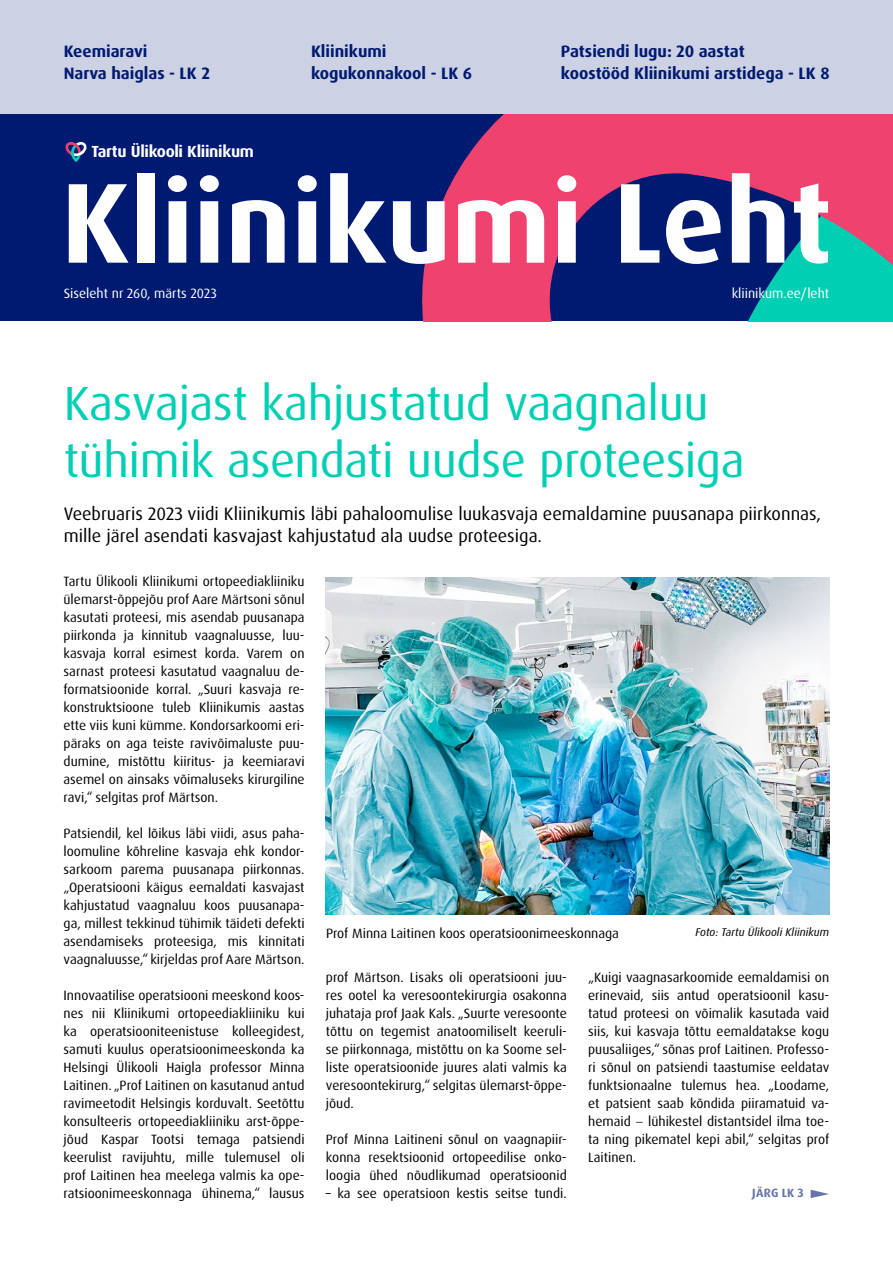
<style>
.page{position:relative;width:893px;height:1263px;background:#fff}
.page>*{position:absolute;margin:0;border:0;box-sizing:border-box;transform-origin:0 0}
.t1{font:700 114px "Dax Pro";color:#fff}
.t2{font:48px/57px "Dax Pro";letter-spacing:-.01em;color:#00cfb4}
.t3{font:18px/21.6px "Dax Pro";color:#000}
.t4{font:700 16.5px/22.5px "Dax Pro";color:#001a72}
.t5{font:700 16.05px "Dax Pro";letter-spacing:-.02em;color:#fff}
.t6{font:13.5px/18px "Dax Pro";color:#000;text-align:justify}
.t7{font:13.5px "Dax Pro";color:#fff}
.t8{font:700 12px "Dax Pro";letter-spacing:.015em;color:#6676aa}
.t9{font:italic 11.25px "Dax Pro";color:#000}
.s1{font-family:"Meta Serif OT"}
</style>
<div class="page">
<div style="left:0;top:0;width:893px;height:115px;background:#ccd1e3"></div>
<div style="left:0;top:115px;width:893px;height:206px;background:#001a72"></div>
<svg style="left:422px;top:115px;width:214px;height:206px;fill:#ef426f"></svg>
<svg style="left:636px;top:115px;width:257px;height:206px"></svg>
<svg style="left:65px;top:142px;width:22px;height:20px"></svg>
<svg style="left:811px;top:1190px;width:18px;height:8px"></svg>
<img style="left:326px;top:577px;width:503px;height:337px">
<p class="t4" style="left:64px;top:40px;width:148px">Keemiaravi<br>Narva haiglas - LK 2</p>
<p class="t4" style="left:311px;top:40px;width:163px">Kliinikumi kogukonnakool - LK 6</p>
<p class="t4" style="left:561px;top:40px;width:270px">Patsiendi lugu: 20 aastat<br>koostööd Kliinikumi arstidega - LK 8</p>
<p class="t5" style="left:91px;top:141px;width:164px">Tartu Ülikooli Kliinikum</p>
<h1 class="t1" style="left:61px;top:149px;width:772px">Kliinikumi Leht</h1>
<p class="t7" style="left:64px;top:284px;width:154px">Siseleht nr 260, märts 2023</p>
<p class="t7" style="left:732px;top:284px;width:99px">kliinikum.ee/leht</p>
<h2 class="t2" style="left:64px;top:375px;width:682px">Kasvajast kahjustatud vaagnaluu tühimik asendati uudse proteesiga</h2>
<h3 class="t3" style="left:64px;top:503px;width:759px">Veebruaris 2023 viidi Kliinikumis läbi pahaloomulise luukasvaja eemaldamine puusanapa piirkonnas, mille järel asendati kasvajast kahjustatud ala uudse proteesiga.</h3>
<p class="t6" style="left:64px;top:572px;width:243px">Tartu Ülikooli Kliinikumi ortopeediakliiniku ülemarst-õppejõu prof Aare Märtsoni sõnul kasutati proteesi, mis asendab puusanapa piirkonda ja kinnitub vaagnaluusse, luu&shy;kasvaja korral esimest korda. Varem on sarnast proteesi kasutatud vaagnaluu de&shy;formatsioonide korral. „Suuri kasvaja re&shy;konstruktsioone tuleb Kliinikumis aastas ette viis kuni kümme. Kondorsarkoomi eri&shy;päraks on aga teiste ravivõimaluste puu&shy;dumine, mistõttu kiiritus- ja keemiaravi asemel on ainsaks võimaluseks kirurgiline ravi,“ selgitas prof Märtson.</p>
<p class="t6" style="left:64px;top:824px;width:243px">Patsiendil, kel lõikus läbi viidi, asus paha&shy;loomuline kõhreline kasvaja ehk kondor&shy;sarkoom parema puusanapa piirkonnas. „Operatsiooni käigus eemaldati kasvajast kahjustatud vaagnaluu koos puusanapa&shy;ga, millest tekkinud tühimik täideti defekti asendamiseks proteesiga, mis kinnitati vaagnaluusse,“ kirjeldas prof Aare Märtson.</p>
<p class="t6" style="left:64px;top:986px;width:243px">Innovaatilise operatsiooni meeskond koos&shy;nes nii Kliinikumi ortopeediakliiniku kui ka operatsiooniteenistuse kolleegidest, samuti kuulus operatsioonimeeskonda ka Helsingi Ülikooli Haigla professor Minna Laitinen. „Prof Laitinen on kasutanud antud ravimeetodit Helsingis korduvalt. Seetõttu konsulteeris ortopeediakliiniku arst-õppe&shy;jõud Kaspar Tootsi temaga patsiendi keerulist ravijuhtu, mille tulemusel oli prof Laitinen hea meelega valmis ka ope&shy;ratsioonimeeskonnaga ühinema,“ lausus</p>
<p class="t6" style="left:326px;top:924px;width:295px">Prof Minna Laitinen koos operatsioonimeeskonnaga</p>
<p class="t9" style="left:695px;top:925px;width:135px">Foto: Tartu Ülikooli Kliinikum</p>
<p class="t6" style="left:326px;top:968px;width:243px">prof Märtson. Lisaks oli operatsiooni juu&shy;res ootel ka veresoontekirurgia osakonna juhataja prof Jaak Kals. „Suurte veresoonte tõttu on tegemist anatoomiliselt keeruli&shy;se piirkonnaga, mistõttu on ka Soome sel&shy;liste operatsioonide juures alati valmis ka veresoontekirurg,“ selgitas ülemarst-õppe&shy;jõud.</p>
<p class="t6" style="left:326px;top:1130px;width:243px">Prof Minna Laitineni sõnul on vaagnapiir&shy;konna resektsioonid ortopeedilise onko&shy;loogia ühed nõudlikumad operatsioonid</p>
<p class="t6" style="left:326px;top:1184px;width:242px">– ka see operatsioon kestis seitse tundi.</p>
<p class="t6" style="left:588px;top:968px;width:243px">„Kuigi vaagnasarkoomide eemaldamisi on erinevaid, siis antud operatsioonil kasu&shy;tatud proteesi on võimalik kasutada vaid siis, kui kasvaja tõttu eemaldatakse kogu puusaliiges,“ sõnas prof Laitinen. Professo&shy;ri sõnul on patsiendi taastumise eeldatav funktsionaalne tulemus hea. „Loodame, et patsient saab kõndida piiramatuid va&shy;hemaid <span class="s1">–</span> lühikestel distantsidel ilma toe&shy;ta ning pikematel kepi abil,“ selgitas prof Laitinen.</p>
<p class="t8" style="left:752px;top:1185px;width:53px">JÄRG LK 3</p>
</div>
